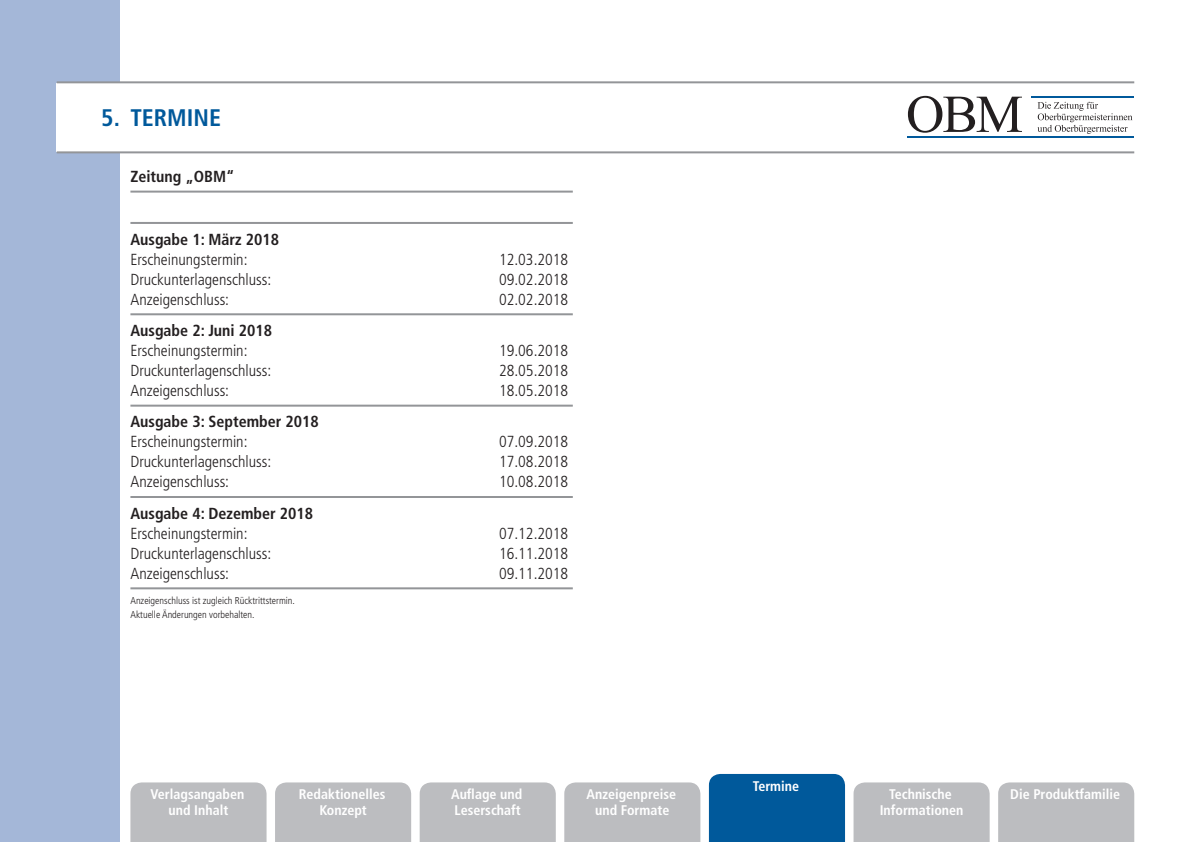
<style>
.page{position:relative;width:1191px;height:842px;background:#fff}
.page>*{position:absolute;margin:0;border:0;box-sizing:border-box;transform-origin:0 0}
.t1{font:700 condensed 24px "Frutiger LT Std";color:#00599b}
.t2{font:300 condensed 16px "Frutiger LT Std";color:#231f20}
.t3{font:700 condensed 16px "Frutiger LT Std";color:#231f20}
.t4{font:700 condensed 14px/16px "Frutiger LT Std";color:#fff;text-align:center}
.t5{font:300 condensed 10px/14px "Frutiger LT Std";color:#231f20}
</style>
<div class="page">
<div style="left:0;top:0;width:119px;height:842px;background:#a4b7d8"></div>
<div style="left:57px;top:83px;width:1077px;height:68px;background:#fff"></div>
<hr style="left:57px;top:81px;width:1077px;height:2px;background:#939598">
<hr style="left:57px;top:151px;width:1077px;height:2px;background:#939598">
<svg style="left:908px;top:96px;width:114px;height:37px"></svg>
<svg style="left:1037px;top:102px;width:95px;height:32px"></svg>
<hr style="left:907px;top:137px;width:227px;height:1px;background:#00599b">
<hr style="left:1031px;top:97px;width:103px;height:1px;background:#00599b">
<div style="left:130px;top:782px;width:136px;height:60px;background:#bcbdc0"></div>
<div style="left:275px;top:782px;width:136px;height:60px;background:#bcbdc0"></div>
<div style="left:420px;top:782px;width:136px;height:60px;background:#bcbdc0"></div>
<div style="left:564px;top:782px;width:136px;height:60px;background:#bcbdc0"></div>
<div style="left:853px;top:782px;width:136px;height:60px;background:#bcbdc0"></div>
<div style="left:998px;top:782px;width:136px;height:60px;background:#bcbdc0"></div>
<div style="left:709px;top:774px;width:136px;height:68px;background:#00599b"></div>
<hr style="left:130px;top:191px;width:443px;height:2px;background:#939598">
<hr style="left:130px;top:222px;width:443px;height:2px;background:#939598">
<hr style="left:130px;top:313px;width:443px;height:2px;background:#939598">
<hr style="left:130px;top:405px;width:443px;height:2px;background:#939598">
<hr style="left:130px;top:496px;width:443px;height:2px;background:#939598">
<hr style="left:130px;top:587px;width:443px;height:2px;background:#939598">
<h1 class="t1" style="left:101px;top:104px;width:121px">5. TERMINE</h1>
<p class="t3" style="left:130px;top:167px;width:106px">Zeitung „OBM“</p>
<p class="t3" style="left:130px;top:230px;width:150px">Ausgabe 1: März 2018</p>
<p class="t2" style="left:130px;top:250px;width:119px">Erscheinungstermin:</p>
<p class="t2" style="left:499px;top:250px;width:71px">12.03.2018</p>
<p class="t2" style="left:130px;top:270px;width:142px">Druckunterlagenschluss:</p>
<p class="t2" style="left:499px;top:270px;width:71px">09.02.2018</p>
<p class="t2" style="left:130px;top:290px;width:100px">Anzeigenschluss:</p>
<p class="t2" style="left:499px;top:290px;width:71px">02.02.2018</p>
<p class="t3" style="left:130px;top:321px;width:143px">Ausgabe 2: Juni 2018</p>
<p class="t2" style="left:130px;top:341px;width:119px">Erscheinungstermin:</p>
<p class="t2" style="left:499px;top:341px;width:71px">19.06.2018</p>
<p class="t2" style="left:130px;top:361px;width:142px">Druckunterlagenschluss:</p>
<p class="t2" style="left:499px;top:361px;width:71px">28.05.2018</p>
<p class="t2" style="left:130px;top:381px;width:100px">Anzeigenschluss:</p>
<p class="t2" style="left:499px;top:381px;width:71px">18.05.2018</p>
<p class="t3" style="left:130px;top:412px;width:190px">Ausgabe 3: September 2018</p>
<p class="t2" style="left:130px;top:433px;width:119px">Erscheinungstermin:</p>
<p class="t2" style="left:499px;top:433px;width:71px">07.09.2018</p>
<p class="t2" style="left:130px;top:453px;width:142px">Druckunterlagenschluss:</p>
<p class="t2" style="left:499px;top:453px;width:71px">17.08.2018</p>
<p class="t2" style="left:130px;top:473px;width:100px">Anzeigenschluss:</p>
<p class="t2" style="left:499px;top:473px;width:71px">10.08.2018</p>
<p class="t3" style="left:130px;top:504px;width:184px">Ausgabe 4: Dezember 2018</p>
<p class="t2" style="left:130px;top:524px;width:119px">Erscheinungstermin:</p>
<p class="t2" style="left:499px;top:524px;width:71px">07.12.2018</p>
<p class="t2" style="left:130px;top:544px;width:142px">Druckunterlagenschluss:</p>
<p class="t2" style="left:499px;top:544px;width:71px">16.11.2018</p>
<p class="t2" style="left:130px;top:564px;width:100px">Anzeigenschluss:</p>
<p class="t2" style="left:499px;top:564px;width:71px">09.11.2018</p>
<p class="t5" style="left:130px;top:594px;width:166px">Anzeigenschluss ist zugleich Rücktrittstermin.<br>Aktuelle Änderungen vorbehalten.</p>
<p class="t4" style="left:753px;top:778px;width:48px">Termine</p>
<p class="t4" style="left:151px;top:787px;width:95px">Verlagsangaben und Inhalt</p>
<p class="t4" style="left:299px;top:787px;width:88px">Redaktionelles<br>Konzept</p>
<p class="t4" style="left:451px;top:787px;width:73px;text-align:left">Auflage und<br>Leserschaft</p>
<p class="t4" style="left:586px;top:787px;width:91px">Anzeigenpreise und Formate</p>
<p class="t4" style="left:879px;top:787px;width:85px">Technische<br>Informationen</p>
<p class="t4" style="left:1010px;top:787px;width:111px">Die Produktfamilie</p>
</div>
